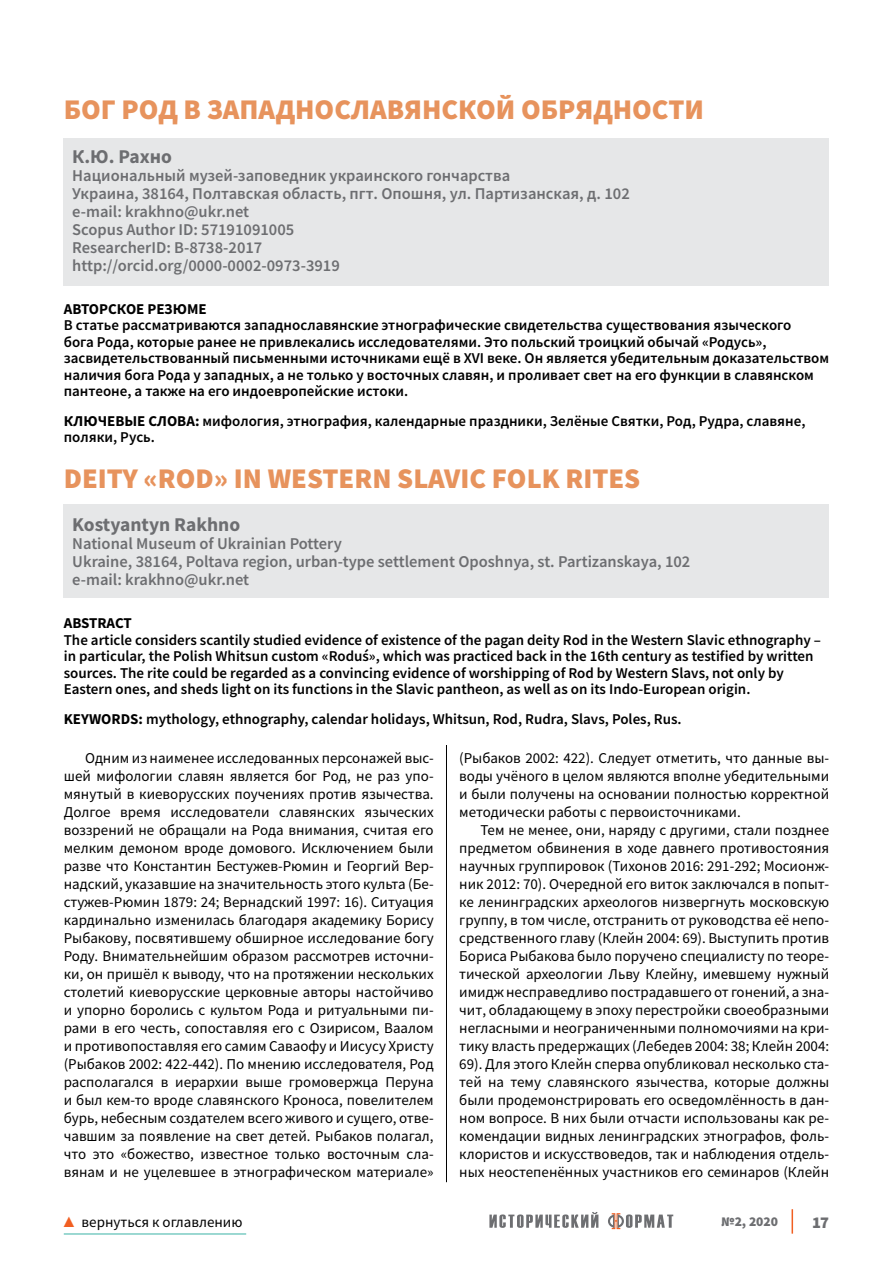
<style>
.page{position:relative;width:893px;height:1263px;background:#fff}
.page>*{position:absolute;margin:0;border:0;box-sizing:border-box;transform-origin:0 0}
.t1{font:900 28.5px "Source Sans Pro";color:#e7935d}
.t2{font:700 19.5px "Source Sans Pro";color:#6d6e71}
.t3{font:600 16.5px/18px "Source Sans Pro";color:#6d6e71}
.t4{font:900 16.5px "Source Sans Pro";color:#6d6e71}
.t5{font:15px/18px "Source Sans Pro";color:#000;text-align:justify}
.t6{font:600 15px/16.5px "Source Sans Pro";color:#000}
.t7{font:700 15px "Source Sans Pro";color:#000}
.t8{font:900 13.5px "Source Sans Pro";color:#6d6e71}
.s1{font-weight:700}
.s2{font-family:"Arial Narrow";color:#f15f22}
</style>
<div class="page">
<hr style="left:446px;top:98px;width:1px;height:1084px;background:#000">
<svg style="left:489px;top:1212px;width:109px;height:16px"></svg>
<svg style="left:608px;top:1213px;width:65px;height:16px"></svg>
<hr style="left:791px;top:1209px;width:2px;height:24px;background:#f15f22">
<hr style="left:64px;top:1233px;width:182px;height:2px;background:#7bccc3">
<div style="left:64px;top:138px;width:765px;height:148px;background:#e6e7e8"></div>
<div style="left:64px;top:504px;width:765px;height:93px;background:#e6e7e8"></div>
<h1 class="t1" style="left:64px;top:90px;width:642px">БОГ РОД В ЗАПАДНОСЛАВЯНСКОЙ ОБРЯДНОСТИ</h1>
<h2 class="t2" style="left:72px;top:143px;width:101px">К.Ю. Рахно</h2>
<p class="t3" style="left:72px;top:166px;width:559px">Национальный музей-заповедник украинского гончарства<br>Украина, 38164, Полтавская область, пгт. Опошня, ул. Партизанская, д. 102 e-mail: krakhno@ukr.net<br>Scopus Author ID: 57191091005<br>ResearcherID: B-8738-2017<br>http://orcid.org/0000-0002-0973-3919</p>
<p class="t7" style="left:64px;top:299px;width:144px">АВТОРСКОЕ РЕЗЮМЕ</p>
<p class="t6" style="left:64px;top:317px;width:767px">В статье рассматриваются западнославянские этнографические свидетельства существования языческого<br>бога Рода, которые ранее не привлекались исследователями. Это польский троицкий обычай «Родусь», засвидетельствованный письменными источниками ещё в XVI веке. Он является убедительным доказательством наличия бога Рода у западных, а не только у восточных славян, и проливает свет на его функции в славянском пантеоне, а также на его индоевропейские истоки.</p>
<p class="t6" style="left:64px;top:412px;width:743px"><span class="s1">КЛЮЧЕВЫЕ СЛОВА:</span> мифология, этнография, календарные праздники, Зелёные Святки, Род, Рудра, славяне, поляки, Русь.</p>
<h1 class="t1" style="left:64px;top:459px;width:578px">DEITY «ROD» IN WESTERN SLAVIC FOLK RITES</h1>
<h2 class="t2" style="left:72px;top:512px;width:169px">Kostyantyn Rakhno</h2>
<p class="t3" style="left:72px;top:535px;width:620px">National Museum of Ukrainian Pottery<br>Ukraine, 38164, Poltava region, urban-type settlement Oposhnya, st. Partizanskaya, 102 e-mail: krakhno@ukr.net</p>
<p class="t7" style="left:64px;top:613px;width:70px">ABSTRACT</p>
<p class="t6" style="left:64px;top:631px;width:759px">The article considers scantily studied evidence of existence of the pagan deity Rod in the Western Slavic ethnography – in particular, the Polish Whitsun custom «Roduś», which was practiced back in the 16th century as testified by written sources. The rite could be regarded as a convincing evidence of worshipping of Rod by Western Slavs, not only by Eastern ones, and sheds light on its functions in the Slavic pantheon, as well as on its Indo-European origin.</p>
<p class="t6" style="left:64px;top:710px;width:617px"><span class="s1">KEYWORDS:</span> mythology, ethnography, calendar holidays, Whitsun, Rod, Rudra, Slavs, Poles, Rus.</p>
<p class="t5" style="left:64px;top:748px;width:371px;text-indent:21px">Одним из наименее исследованных персонажей выс&shy;шей мифологии славян является бог Род, не раз упо&shy;мянутый в киеворусских поучениях против язычества.<br>Долгое время исследователи славянских языческих воззрений не обращали на Рода внимания, считая его мелким демоном вроде домового. Исключением были разве что Константин Бестужев-Рюмин и Георгий Вер&shy;надский, указавшие на значительность этого культа (Бе&shy;стужев-Рюмин 1879: 24; Вернадский 1997: 16). Ситуация кардинально изменилась благодаря академику Борису Рыбакову, посвятившему обширное исследование богу Роду. Внимательнейшим образом рассмотрев источни&shy;ки, он пришёл к выводу, что на протяжении нескольких столетий киеворусские церковные авторы настойчиво и упорно боролись с культом Рода и ритуальными пи&shy;рами в его честь, сопоставляя его с Озирисом, Ваалом и противопоставляя его самим Саваофу и Иисусу Христу (Рыбаков 2002: 422-442). По мнению исследователя, Род располагался в иерархии выше громовержца Перуна и был кем-то вроде славянского Кроноса, повелителем бурь, небесным создателем всего живого и сущего, отве&shy;чавшим за появление на свет детей. Рыбаков полагал, что это «божество, известное только восточным сла&shy;вянам и не уцелевшее в этнографическом материале»</p>
<p class="t5" style="left:459px;top:748px;width:371px">(Рыбаков 2002: 422). Следует отметить, что данные вы&shy;воды учёного в целом являются вполне убедительными и были получены на основании полностью корректной методически работы с первоисточниками.</p>
<p class="t5" style="left:459px;top:820px;width:371px;text-indent:21px">Тем не менее, они, наряду с другими, стали позднее предметом обвинения в ходе давнего противостояния научных группировок (Тихонов 2016: 291-292; Мосионж&shy;ник 2012: 70). Очередной его виток заключался в попыт&shy;ке ленинградских археологов низвергнуть московскую группу, в том числе, отстранить от руководства её непо&shy;средственного главу (Клейн 2004: 69). Выступить против Бориса Рыбакова было поручено специалисту по теоре&shy;тической археологии Льву Клейну, имевшему нужный имидж несправедливо пострадавшего от гонений, а зна&shy;чит, обладающему в эпоху перестройки своеобразными негласными и неограниченными полномочиями на кри&shy;тику власть предержащих (Лебедев 2004: 38; Клейн 2004:<br>69). Для этого Клейн сперва опубликовал несколько ста&shy;тей на тему славянского язычества, которые должны были продемонстрировать его осведомлённость в дан&shy;ном вопросе. В них были отчасти использованы как ре&shy;комендации видных ленинградских этнографов, фоль&shy;клористов и искусствоведов, так и наблюдения отдель&shy;ных неостепенённых участников его семинаров (Клейн</p>
<p class="t5" style="left:64px;top:1213px;width:180px"><span class="s2">▲</span> вернуться к оглавлению</p>
<p class="t8" style="left:721px;top:1212px;width:58px">№2, 2020</p>
<p class="t4" style="left:812px;top:1211px;width:18px">17</p>
</div>
